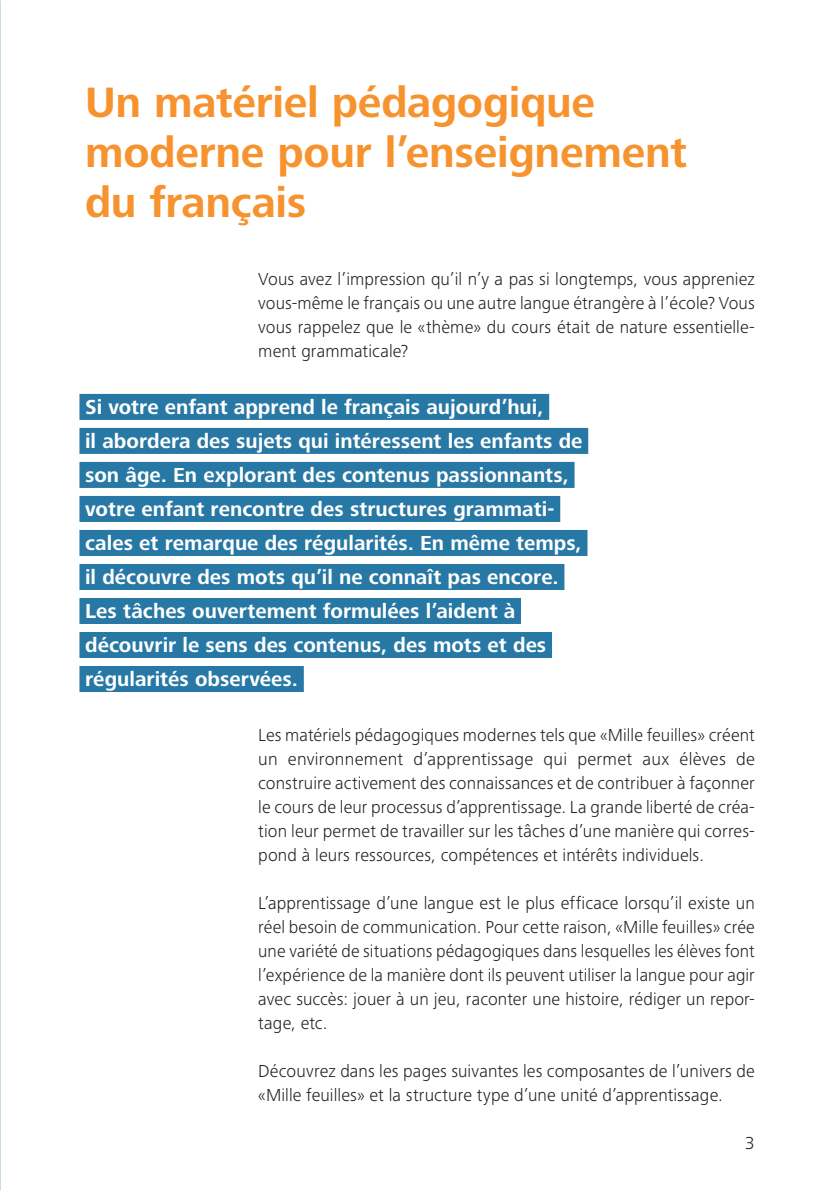
<style>
.page{position:relative;width:840px;height:1191px;background:#fff}
.page>*{position:absolute;margin:0;border:0;box-sizing:border-box;transform-origin:0 0}
.t1{font:700 44px/50px "Frutiger Next Pro";letter-spacing:-.005em;color:#f7932e}
.t2{font:700 21px/34px "Frutiger Next Pro";color:#fff}
.t3{font:300 18px/24px "Frutiger Next Pro";letter-spacing:.01em;color:#231f20;text-align:justify}
</style>
<div class="page">
<div style="left:79px;top:394px;width:470px;height:26px;background:#2778a4"></div>
<div style="left:79px;top:428px;width:509px;height:26px;background:#2778a4"></div>
<div style="left:79px;top:462px;width:495px;height:26px;background:#2778a4"></div>
<div style="left:79px;top:496px;width:481px;height:26px;background:#2778a4"></div>
<div style="left:79px;top:530px;width:508px;height:26px;background:#2778a4"></div>
<div style="left:79px;top:564px;width:485px;height:26px;background:#2778a4"></div>
<div style="left:79px;top:598px;width:441px;height:26px;background:#2778a4"></div>
<div style="left:79px;top:632px;width:472px;height:26px;background:#2778a4"></div>
<div style="left:79px;top:666px;width:224px;height:26px;background:#2778a4"></div>
<h1 class="t1" style="left:85px;top:77px;width:603px">Un matériel pédagogique moderne pour l’enseignement du français</h1>
<p class="t3" style="left:258px;top:267px;width:498px">Vous avez l’impression qu’il n’y a pas si longtemps, vous appreniez vous-même le français ou une autre langue étrangère à l’école? Vous vous rappelez que le «thème» du cours était de nature essentielle&shy;ment grammaticale?</p>
<p class="t2" style="left:85px;top:390px;width:498px">Si votre enfant apprend le français aujourd’hui,<br>il abordera des sujets qui intéressent les enfants de son âge. En explorant des contenus passionnants, votre enfant rencontre des structures grammati&shy;cales et remarque des régularités. En même temps, il découvre des mots qu’il ne connaît pas encore.<br>Les tâches ouvertement formulées l’aident à découvrir le sens des contenus, des mots et des régularités observées.</p>
<p class="t3" style="left:258px;top:723px;width:498px">Les matériels pédagogiques modernes tels que «Mille feuilles» créent un environnement d’apprentissage qui permet aux élèves de construire activement des connaissances et de contribuer à façonner le cours de leur processus d’apprentissage. La grande liberté de créa&shy;tion leur permet de travailler sur les tâches d’une manière qui corres&shy;pond à leurs ressources, compétences et intérêts individuels.</p>
<p class="t3" style="left:258px;top:891px;width:498px">L’apprentissage d’une langue est le plus efficace lorsqu’il existe un réel besoin de communication. Pour cette raison, «Mille feuilles» crée une variété de situations pédagogiques dans lesquelles les élèves font l’expérience de la manière dont ils peuvent utiliser la langue pour agir avec succès: jouer à un jeu, raconter une histoire, rédiger un repor&shy;tage, etc.</p>
<p class="t3" style="left:258px;top:1059px;width:498px">Découvrez dans les pages suivantes les composantes de l’univers de «Mille feuilles» et la structure type d’une unité d’apprentissage.</p>
<p class="t3" style="left:744px;top:1131px;width:11px">3</p>
</div>
